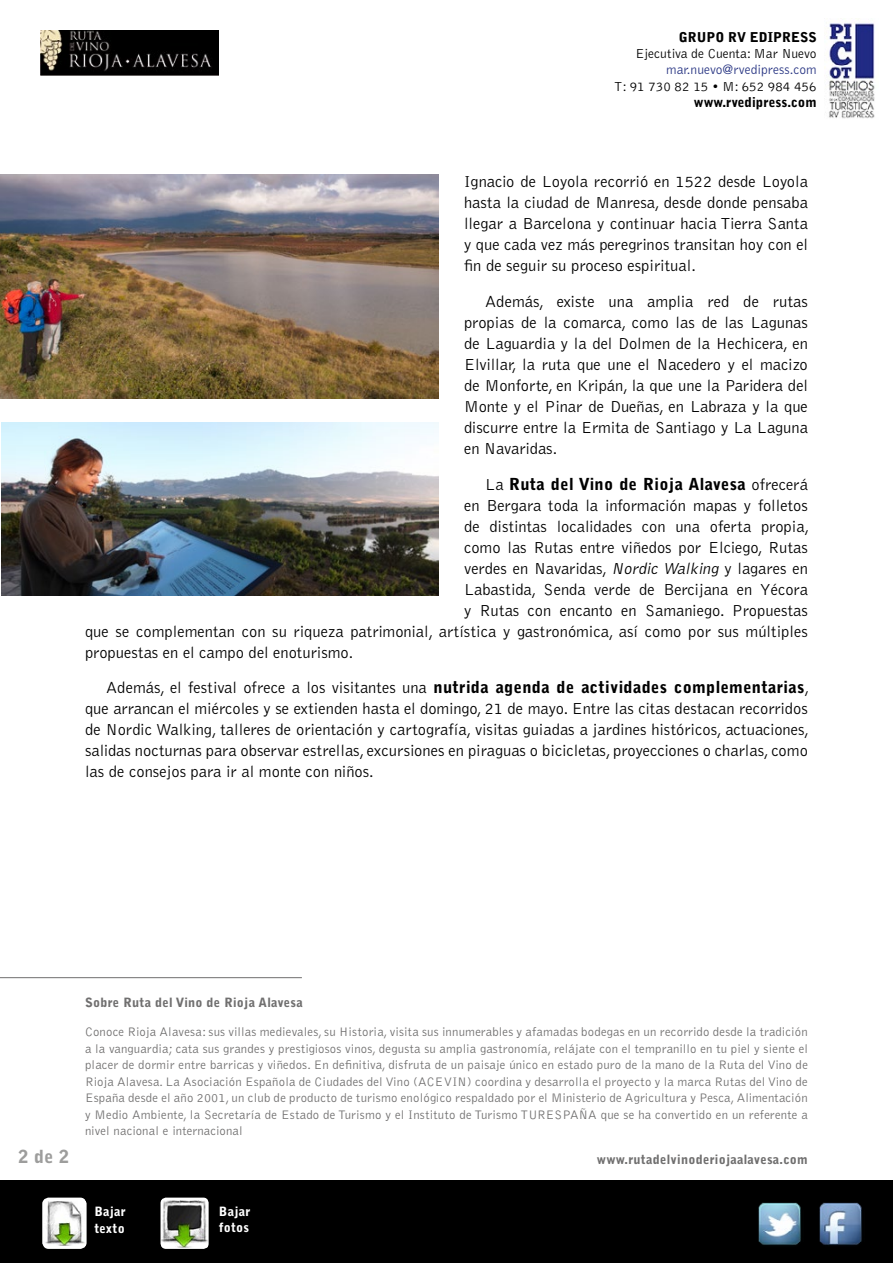
<style>
.page{position:relative;width:893px;height:1263px;background:#fff}
.page>*{position:absolute;margin:0;border:0;box-sizing:border-box;transform-origin:0 0}
.t1{font:900 18px "Bell Gothic";color:#9d9d9c}
.t2{font:300 16.5px/21px "Bell Gothic";color:#000;text-align:justify}
.t3{font:900 16.5px "Bell Gothic";letter-spacing:.02em;color:#000}
.t4{font:300 13.5px "Bell Gothic";color:#000}
.t5{font:900 13.5px "Bell Gothic";color:#000}
.t6{font:300 13.5px "Bell Gothic";color:#283583}
.t7{font:300 12.75px/16.5px "Bell Gothic";letter-spacing:.015em;color:#706f6f;text-align:justify}
.t8{font:900 12.75px "Bell Gothic";letter-spacing:.02em;color:#706f6f}
.t9{font:900 12.75px/16.5px "Bell Gothic";letter-spacing:.02em;color:#fff}
.s1{font-weight:300}
.s2{font-style:italic}
.s3{font-weight:900}
</style>
<div class="page">
<div style="left:0;top:1180px;width:893px;height:83px;background:#000"></div>
<img style="left:824px;top:23px;width:51px;height:96px">
<hr style="left:0;top:977px;width:302px;height:1px;background:#706f6f">
<div style="left:161px;top:1197px;width:48px;height:52px;background:#fff;border-radius:5px"></div>
<img style="left:161px;top:1200px;width:47px;height:47px">
<div style="left:43px;top:1197px;width:43px;height:52px;background:#fff;border-radius:6px"></div>
<img style="left:45px;top:1201px;width:40px;height:44px">
<img style="left:0;top:174px;width:438px;height:225px">
<img style="left:1px;top:422px;width:437px;height:173px">
<img style="left:758px;top:1202px;width:43px;height:43px">
<img style="left:819px;top:1202px;width:43px;height:43px">
<img style="left:40px;top:30px;width:179px;height:45px">
<p class="t5" style="left:679px;top:29px;width:139px">GRUPO RV EDIPRESS</p>
<p class="t4" style="left:635px;top:47px;width:183px">Ejecutiva de Cuenta: Mar Nuevo</p>
<p class="t6" style="left:666px;top:63px;width:152px">mar.nuevo@rvedipress.com</p>
<p class="t4" style="left:614px;top:79px;width:204px">T: 91 730 82 15 • M: 652 984 456</p>
<p class="t5" style="left:694px;top:94px;width:124px">www.rvedipress.com</p>
<p class="t2" style="left:464px;top:171px;width:345px">Ignacio de Loyola recorrió en 1522 desde Loyola hasta la ciudad de Manresa, desde donde pensaba llegar a Barcelona y continuar hacia Tierra Santa y que cada vez más peregrinos transitan hoy con el fin de seguir su proceso espiritual.</p>
<p class="t2" style="left:464px;top:291px;width:345px;text-indent:21px">Además, existe una amplia red de rutas propias de la comarca, como las de las Lagunas de Laguardia y la del Dolmen de la Hechicera, en Elvillar, la ruta que une el Nacedero y el macizo de Monforte, en Kripán, la que une la Paridera del Monte y el Pinar de Dueñas, en Labraza y la que discurre entre la Ermita de Santiago y La Laguna en Navaridas.</p>
<p class="t3" style="left:485px;top:474px;width:324px"><span class="s1">La</span> Ruta del Vino de Rioja Alavesa <span class="s1">ofrecerá</span></p>
<p class="t2" style="left:464px;top:495px;width:345px">en Bergara toda la información mapas y folletos</p>
<p class="t2" style="left:464px;top:516px;width:347px">de distintas localidades con una oferta propia,</p>
<p class="t2" style="left:464px;top:537px;width:345px">como las Rutas entre viñedos por Elciego, Rutas</p>
<p class="t2" style="left:464px;top:558px;width:345px">verdes en Navaridas, <span class="s2">Nordic Walking</span> y lagares en</p>
<p class="t2" style="left:464px;top:579px;width:345px">Labastida, Senda verde de Bercijana en Yécora</p>
<p class="t2" style="left:464px;top:600px;width:345px">y Rutas con encanto en Samaniego. Propuestas</p>
<p class="t2" style="left:85px;top:621px;width:724px">que se complementan con su riqueza patrimonial, artística y gastronómica, así como por sus múltiples</p>
<p class="t2" style="left:85px;top:642px;width:270px">propuestas en el campo del enoturismo.</p>
<p class="t2" style="left:85px;top:678px;width:726px;text-indent:21px">Además, el festival ofrece a los visitantes una <span class="s3">nutrida agenda de actividades complementarias</span>, que arrancan el miércoles y se extienden hasta el domingo, 21 de mayo. Entre las citas destacan recorridos de Nordic Walking, talleres de orientación y cartografía, visitas guiadas a jardines históricos, actuaciones, salidas nocturnas para observar estrellas, excursiones en piraguas o bicicletas, proyecciones o charlas, como las de consejos para ir al monte con niños.</p>
<p class="t1" style="left:18px;top:1146px;width:52px">2 de 2</p>
<p class="t8" style="left:85px;top:995px;width:219px">Sobre Ruta del Vino de Rioja Alavesa</p>
<p class="t7" style="left:85px;top:1024px;width:724px">Conoce Rioja Alavesa: sus villas medievales, su Historia, visita sus innumerables y afamadas bodegas en un recorrido desde la tradición a la vanguardia; cata sus grandes y prestigiosos vinos, degusta su amplia gastronomía, relájate con el tempranillo en tu piel y siente el placer de dormir entre barricas y viñedos. En definitiva, disfruta de un paisaje único en estado puro de la mano de la Ruta del Vino de Rioja Alavesa. La Asociación Española de Ciudades del Vino (ACEVIN) coordina y desarrolla el proyecto y la marca Rutas del Vino de España desde el año 2001, un club de producto de turismo enológico respaldado por el Ministerio de Agricultura y Pesca, Alimentación y Medio Ambiente, la Secretaría de Estado de Turismo y el Instituto de Turismo TURESPAÑA que se ha convertido en un referente a nivel nacional e internacional</p>
<p class="t8" style="left:597px;top:1152px;width:212px">www.rutadelvinoderiojaalavesa.com</p>
<p class="t9" style="left:219px;top:1203px;width:33px">Bajar fotos</p>
<p class="t9" style="left:94px;top:1204px;width:33px">Bajar texto</p>
</div>
